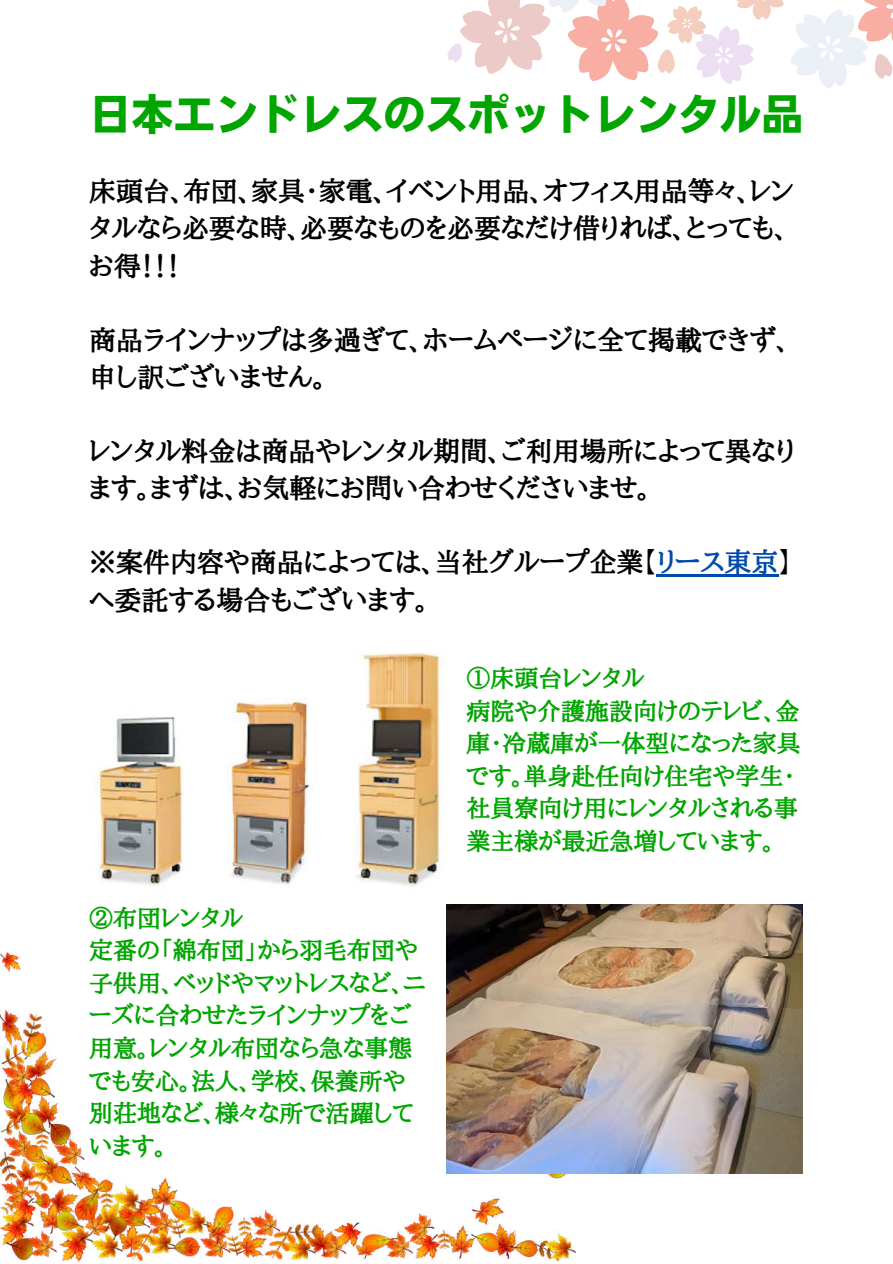
<style>
.page{position:relative;width:893px;height:1264px;background:#fff}
.page>*{position:absolute;margin:0;border:0;box-sizing:border-box;transform-origin:0 0}
.t1{font:42px "Nud Motoya Cedar Std W6";color:#00a500}
.t2{font:700 27px/37px "Aozora Mincho";color:#000}
.t3{font:700 24px/32.5px "Aozora Mincho";color:#00a500}
.s1{color:#004aad}
</style>
<div class="page">
<img style="left:0;top:952px;width:576px;height:309px">
<img style="left:98px;top:652px;width:346px;height:234px">
<img style="left:446px;top:904px;width:356px;height:268px">
<svg style="left:447px;top:0;width:445px;height:88px"></svg>
<hr style="left:656px;top:574px;width:122px;height:3px;background:#004aad">
<h1 class="t1" style="left:89px;top:93px;width:715px">日本エンドレスのスポットレンタル品</h1>
<p class="t2" style="left:89px;top:173px;width:706px">床頭台、布団、家具・家電、イベント用品、オフィス用品等々、レンタルなら必要な時、必要なものを必要なだけ借りれば、とっても、お得！！！</p>
<p class="t2" style="left:89px;top:321px;width:701px">商品ラインナップは多過ぎて、ホームページに全て掲載できず、申し訳ございません。</p>
<p class="t2" style="left:89px;top:432px;width:707px">レンタル料金は商品やレンタル期間、ご利用場所によって異なります。まずは、お気軽にお問い合わせくださいませ。</p>
<p class="t2" style="left:89px;top:543px;width:703px">※案件内容や商品によっては、当社グループ企業【<span class="s1">リース東京</span>】へ委託する場合もございます。</p>
<p class="t3" style="left:89px;top:901px;width:338px">②布団レンタル<br>定番の「綿布団」から羽毛布団や子供用、ベッドやマットレスなど、ニーズに合わせたラインナップをご用意。レンタル布団なら急な事態でも安心。法人、学校、保養所や別荘地など、様々な所で活躍しています。</p>
<p class="t3" style="left:466px;top:661px;width:336px">①床頭台レンタル<br>病院や介護施設向けのテレビ、金庫・冷蔵庫が一体型になった家具です。単身赴任向け住宅や学生・社員寮向け用にレンタルされる事業主様が最近急増しています。</p>
</div>
